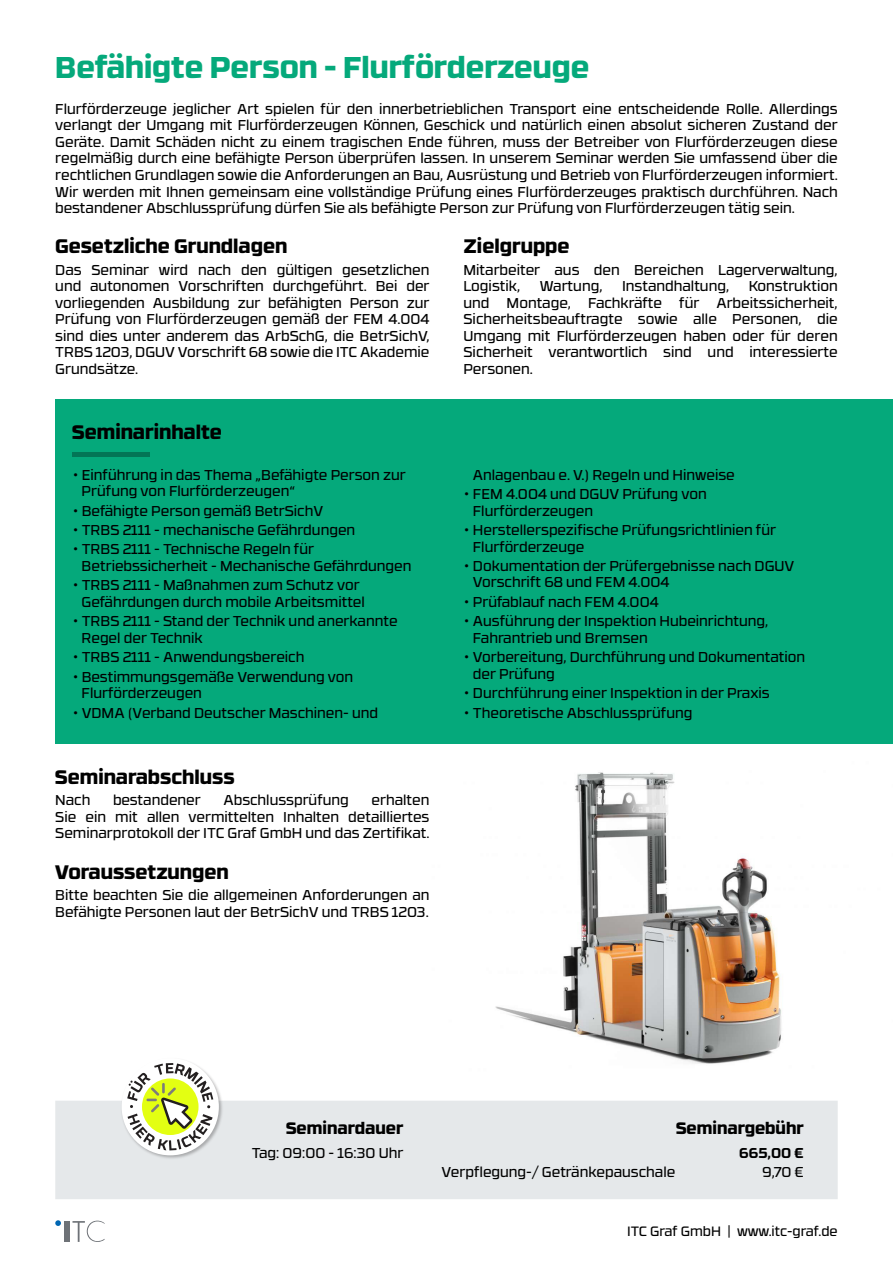
<style>
.page{position:relative;width:893px;height:1263px;background:#fff}
.page>*{position:absolute;margin:0;border:0;box-sizing:border-box;transform-origin:0 0}
.Title_33pt{font:800 30px "RB No 3.1";color:#05a97b}
.Paragraph_Style_1{font:800 19.5px "RB No 3.1";color:#000}
.Paragraph_Style_1-2{font:800 16.5px "RB No 3.1";color:#000}
.Basic_font{font:14.25px/16.5px "RB No 3.1";color:#000}
.t1{font:700 14.25px "RB No 3.1";color:#000}
.t2{font:13.5px "RB No 3.1";color:#000}
</style>
<div class="page">
<div style="left:55px;top:1101px;width:783px;height:98px;background:#e5e8ea"></div>
<img style="left:495px;top:772px;width:287px;height:292px">
<div style="left:55px;top:399px;width:838px;height:345px;background:#05a97b"></div>
<hr style="left:72px;top:452px;width:78px;height:4px;background:#037656">
<img style="left:120px;top:1080px;width:104px;height:81px">
<div style="left:122px;top:1058px;width:97px;height:97px;background:#fff;border-radius:50%"></div>
<svg style="left:127px;top:1063px;width:86px;height:87px"></svg>
<svg style="left:73px;top:1220px;width:32px;height:22px"></svg>
<div style="left:64px;top:1221px;width:6px;height:21px;background:#6e7277"></div>
<svg style="left:55px;top:1220px;width:6px;height:6px"></svg>
<p class="Title_33pt" style="left:55px;top:42px;width:535px">Befähigte Person - Flurförderzeuge</p>
<p class="Basic_font" style="left:55px;top:100px;width:784px;text-align:justify">Flurförderzeuge jeglicher Art spielen für den innerbetrieblichen Transport eine entscheidende Rolle. Allerdings verlangt der Umgang mit Flurförderzeugen Können, Geschick und natürlich einen absolut sicheren Zustand der Geräte. Damit Schäden nicht zu einem tragischen Ende führen, muss der Betreiber von Flurförderzeugen diese regelmäßig durch eine befähigte Person überprüfen lassen. In unserem Seminar werden Sie umfassend über die rechtlichen Grundlagen sowie die Anforderungen an Bau, Ausrüstung und Betrieb von Flurförderzeugen informiert.<br>Wir werden mit Ihnen gemeinsam eine vollständige Prüfung eines Flurförderzeuges praktisch durchführen. Nach bestandener Abschlussprüfung dürfen Sie als befähigte Person zur Prüfung von Flurförderzeugen tätig sein.</p>
<p class="Paragraph_Style_1" style="left:55px;top:230px;width:234px">Gesetzliche Grundlagen</p>
<p class="Basic_font" style="left:55px;top:260px;width:376px;text-align:justify">Das Seminar wird nach den gültigen gesetzlichen und autonomen Vorschriften durchgeführt. Bei der vorliegenden Ausbildung zur befähigten Person zur Prüfung von Flurförderzeugen gemäß der FEM 4.004 sind dies unter anderem das ArbSchG, die BetrSichV, TRBS 1203, DGUV Vorschrift 68 sowie die ITC Akademie Grundsätze.</p>
<p class="Paragraph_Style_1" style="left:72px;top:416px;width:151px">Seminarinhalte</p>
<p class="Basic_font" style="left:82px;top:465px;width:326px;text-indent:-9px">• Einführung in das Thema „Befähigte Person zur<br>Prüfung von Flurförderzeugen“</p>
<p class="Basic_font" style="left:73px;top:501px;width:252px">• Befähigte Person gemäß BetrSichV</p>
<p class="Basic_font" style="left:73px;top:521px;width:284px">• TRBS 2111 - mechanische Gefährdungen</p>
<p class="Basic_font" style="left:82px;top:540px;width:331px;text-indent:-9px">• TRBS 2111 - Technische Regeln für<br>Betriebssicherheit - Mechanische Gefährdungen</p>
<p class="Basic_font" style="left:82px;top:576px;width:285px;text-indent:-9px">• TRBS 2111 - Maßnahmen zum Schutz vor<br>Gefährdungen durch mobile Arbeitsmittel</p>
<p class="Basic_font" style="left:82px;top:612px;width:317px;text-indent:-9px">• TRBS 2111 - Stand der Technik und anerkannte<br>Regel der Technik</p>
<p class="Basic_font" style="left:73px;top:648px;width:233px">• TRBS 2111 - Anwendungsbereich</p>
<p class="Basic_font" style="left:82px;top:667px;width:273px;text-indent:-9px">• Bestimmungsgemäße Verwendung von<br>Flurförderzeugen</p>
<p class="Basic_font" style="left:73px;top:703px;width:307px">• VDMA (Verband Deutscher Maschinen- und</p>
<p class="Paragraph_Style_1" style="left:55px;top:761px;width:181px">Seminarabschluss</p>
<p class="Basic_font" style="left:55px;top:791px;width:37px">Nach</p>
<p class="Basic_font" style="left:113px;top:791px;width:89px">bestandener</p>
<p class="Basic_font" style="left:223px;top:791px;width:127px">Abschlussprüfung</p>
<p class="Basic_font" style="left:55px;top:791px;width:376px;text-align:justify;text-indent:316px">erhalten Sie ein mit allen vermittelten Inhalten detailliertes Seminarprotokoll der ITC Graf GmbH und das Zertifikat.</p>
<p class="Paragraph_Style_1" style="left:55px;top:855px;width:175px">Voraussetzungen</p>
<p class="Basic_font" style="left:55px;top:886px;width:376px">Bitte beachten Sie die allgemeinen Anforderungen an<br>Befähigte Personen laut der BetrSichV und TRBS 1203.</p>
<p class="Paragraph_Style_1" style="left:463px;top:230px;width:107px">Zielgruppe</p>
<p class="Basic_font" style="left:463px;top:260px;width:376px">Mitarbeiter aus den Bereichen Lagerverwaltung,<br>Logistik,</p>
<p class="Basic_font" style="left:463px;top:277px;width:376px;text-align:justify;text-indent:285px">Konstruktion und Montage, Fachkräfte für Arbeitssicherheit, Sicherheitsbeauftragte sowie alle Personen, die Umgang mit Flurförderzeugen haben oder für deren Sicherheit verantwortlich sind und interessierte Personen.</p>
<p class="Basic_font" style="left:540px;top:277px;width:64px">Wartung,</p>
<p class="Basic_font" style="left:622px;top:277px;width:109px">Instandhaltung,</p>
<p class="Basic_font" style="left:473px;top:465px;width:264px">Anlagenbau e. V.) Regeln und Hinweise</p>
<p class="Basic_font" style="left:473px;top:485px;width:235px;text-indent:-9px">• FEM 4.004 und DGUV Prüfung von<br>Flurförderzeugen</p>
<p class="Basic_font" style="left:473px;top:521px;width:305px;text-indent:-9px">• Herstellerspezifische Prüfungsrichtlinien für<br>Flurförderzeuge</p>
<p class="Basic_font" style="left:473px;top:557px;width:323px;text-indent:-9px">• Dokumentation der Prüfergebnisse nach DGUV<br>Vorschrift 68 und FEM 4.004</p>
<p class="Basic_font" style="left:464px;top:593px;width:196px">• Prüfablauf nach FEM 4.004</p>
<p class="Basic_font" style="left:473px;top:612px;width:297px;text-indent:-9px">• Ausführung der Inspektion Hubeinrichtung,<br>Fahrantrieb und Bremsen</p>
<p class="Basic_font" style="left:473px;top:648px;width:334px;text-indent:-9px">• Vorbereitung, Durchführung und Dokumentation der Prüfung</p>
<p class="Basic_font" style="left:464px;top:684px;width:307px">• Durchführung einer Inspektion in der Praxis</p>
<p class="Basic_font" style="left:464px;top:703px;width:230px">• Theoretische Abschlussprüfung</p>
<p class="Paragraph_Style_1-2" style="left:286px;top:1115px;width:119px">Seminardauer</p>
<p class="Paragraph_Style_1-2" style="left:676px;top:1115px;width:129px">Seminargebühr</p>
<p class="Basic_font" style="left:252px;top:1143px;width:153px">Tag: 09:00 - 16:30 Uhr</p>
<p class="t1" style="left:739px;top:1141px;width:66px">665,00 €</p>
<p class="Basic_font" style="left:442px;top:1162px;width:235px">Verpflegung-/ Getränkepauschale</p>
<p class="Basic_font" style="left:762px;top:1162px;width:43px">9,70 €</p>
<p class="t2" style="left:627px;top:1221px;width:212px">ITC Graf GmbH | www.itc-graf.de</p>
</div>
